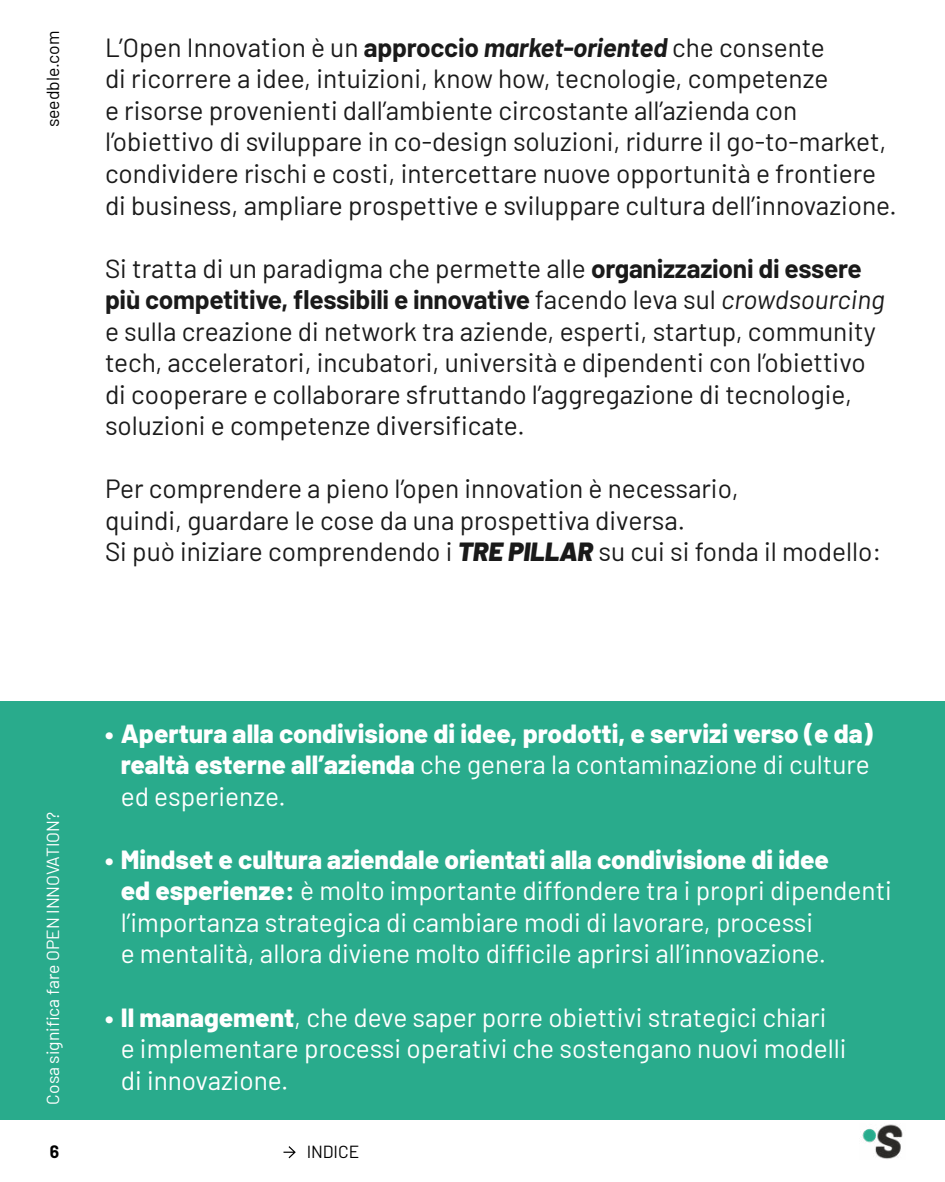
<style>
.page{position:relative;width:945px;height:1182px;background:#fff}
.page>*{position:absolute;margin:0;border:0;box-sizing:border-box;transform-origin:0 0}
.t1{font:26.25px/31.5px "Barlow";color:#1a1a1a}
.t2{font:26.25px/31.5px "Barlow";color:#fff}
.t3{font:800 26.25px/31.5px "Barlow";color:#fff;text-align:justify}
.t4{font:17.5px "Barlow";color:#fff}
.t5{font:17.5px "Barlow";color:#000}
.t6{font:700 17.5px "Barlow";color:#000}
.s1{font-weight:700}
.s2{font-weight:700;font-style:italic}
.s3{font-style:italic}
.s4{font-weight:900;font-style:italic}
.s5{font-weight:400}
.s6{font-weight:800}
</style>
<div class="page">
<div style="left:0;top:700px;width:945px;height:419px;background:#29ab8c"></div>
<svg style="left:284px;top:1146px;width:12px;height:12px"></svg>
<img style="left:862px;top:1124px;width:41px;height:35px">
<p class="t5" style="left:40px;top:127px;width:98px;rotate:-90deg">seedble.com</p>
<p class="t1" style="left:105px;top:30px;width:793px">L’Open Innovation è un <span class="s1">approccio</span> <span class="s2">market-oriented</span> che consente<br>di ricorrere a idee, intuizioni, know how, tecnologie, competenze<br>e risorse provenienti dall’ambiente circostante all’azienda con l’obiettivo di sviluppare in co-design soluzioni, ridurre il go-to-market, condividere rischi e costi, intercettare nuove opportunità e frontiere di business, ampliare prospettive e sviluppare cultura dell’innovazione.</p>
<p class="t1" style="left:105px;top:250px;width:781px">Si tratta di un paradigma che permette alle <span class="s1">organizzazioni di essere più competitive, flessibili e innovative</span> facendo leva sul <span class="s3">crowdsourcing </span>e sulla creazione di network tra aziende, esperti, startup, community tech, acceleratori, incubatori, università e dipendenti con l’obiettivo di cooperare e collaborare sfruttando l’aggregazione di tecnologie, soluzioni e competenze diversificate.</p>
<p class="t1" style="left:105px;top:471px;width:778px">Per comprendere a pieno l’open innovation è necessario,<br>quindi, guardare le cose da una prospettiva diversa.<br>Si può iniziare comprendendo i <span class="s4">TRE PILLAR</span> su cui si fonda il modello:</p>
<p class="t4" style="left:40px;top:1104px;width:294px;rotate:-90deg">Cosa significa fare OPEN INNOVATION?</p>
<p class="t3" style="left:121px;top:715px;width:754px;text-indent:-16px">• Apertura alla condivisione di idee, prodotti, e servizi verso (e da) realtà esterne all’azienda <span class="s5">che genera la contaminazione di culture ed esperienze.</span></p>
<p class="t2" style="left:121px;top:841px;width:773px;text-indent:-16px"><span class="s6">• Mindset e cultura aziendale orientati alla condivisione di idee<br>ed esperienze:</span> è molto importante diffondere tra i propri dipendenti l’importanza strategica di cambiare modi di lavorare, processi<br>e mentalità, allora diviene molto difficile aprirsi all’innovazione.</p>
<p class="t2" style="left:121px;top:999px;width:727px;text-indent:-16px"><span class="s6">• Il management</span>, che deve saper porre obiettivi strategici chiari e implementare processi operativi che sostengano nuovi modelli di innovazione.</p>
<p class="t6" style="left:50px;top:1138px;width:11px">6</p>
<p class="t5" style="left:307px;top:1139px;width:54px">INDICE</p>
</div>
